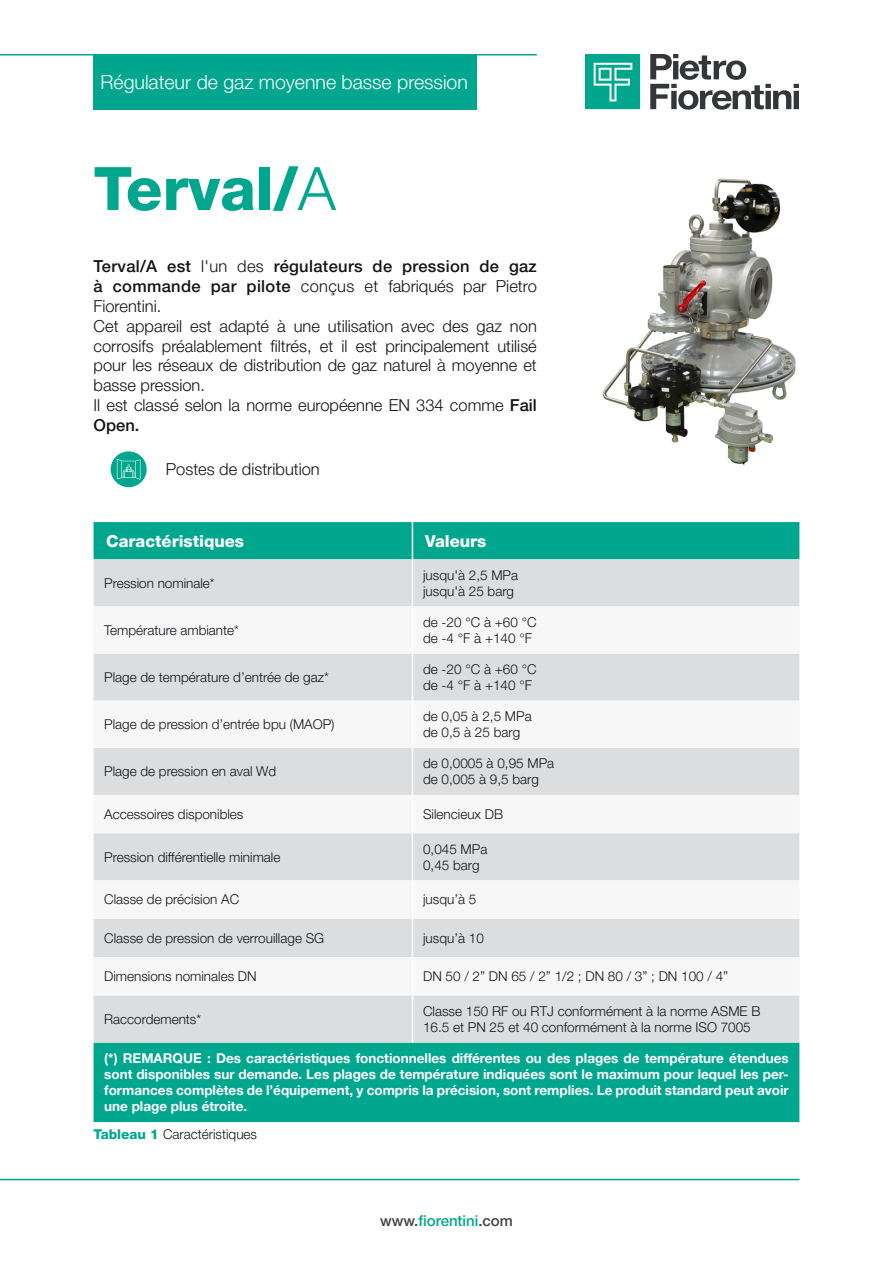
<style>
.page{position:relative;width:893px;height:1263px;background:#fff}
.page>*{position:absolute;margin:0;border:0;box-sizing:border-box;transform-origin:0 0}
.Titolo_Capitolo{font:800 60px "Helvetica Neue LT Pro";color:#00a78e}
.t1{font:300 19.5px "Helvetica Neue LT Pro";color:#fff}
.Testo{font:300 16.5px/19.8px "Helvetica Neue LT Pro";color:#121418;text-align:justify}
.Testo-2{font:500 16.5px/19.8px "Helvetica Neue LT Pro";letter-spacing:.02em;color:#121418;text-align:justify}
.titoli_tabella_bianc{font:800 16.5px "Helvetica Neue LT Pro";color:#fff}
.titoletto_technische{font:500 15px "Helvetica Neue LT Pro";color:#00a78e}
.testo_tabella{font:300 13.5px/16.2px "Helvetica Neue LT Pro";color:#121418}
.testo_tabella-2{font:700 13.5px/16.2px "Helvetica Neue LT Pro";color:#fff;text-align:justify}
.s1{font-weight:300}
.s2{font-weight:500}
.s3{font-weight:800;color:#00a78e}
.s4{color:#414243}
</style>
<div class="page">
<hr style="left:0;top:54px;width:537px;height:2px;background:#00a78e">
<hr style="left:0;top:1179px;width:799px;height:1px;background:#00a78e">
<div style="left:94px;top:55px;width:383px;height:55px;background:#00a78e"></div>
<svg style="left:650px;top:54px;width:149px;height:56px"></svg>
<svg style="left:585px;top:54px;width:55px;height:55px;background:#25b39e"></svg>
<div style="left:94px;top:522px;width:705px;height:600px;background:#00a78e"></div>
<div style="left:94px;top:559px;width:705px;height:483px;background:#dcdddf"></div>
<svg style="left:94px;top:606px;width:705px;height:389px"></svg>
<hr style="left:412px;top:606px;width:1px;height:47px;background:#fff">
<hr style="left:412px;top:653px;width:1px;height:48px;background:#fff">
<hr style="left:412px;top:701px;width:1px;height:47px;background:#fff">
<hr style="left:412px;top:748px;width:1px;height:47px;background:#fff">
<hr style="left:412px;top:795px;width:1px;height:38px;background:#fff">
<hr style="left:412px;top:833px;width:1px;height:47px;background:#fff">
<hr style="left:412px;top:880px;width:1px;height:39px;background:#fff">
<hr style="left:412px;top:919px;width:1px;height:38px;background:#fff">
<hr style="left:412px;top:957px;width:1px;height:38px;background:#fff">
<hr style="left:412px;top:995px;width:1px;height:47px;background:#fff">
<hr style="left:412px;top:559px;width:1px;height:47px;background:#fff">
<hr style="left:412px;top:522px;width:1px;height:37px;background:#fff">
<img style="left:602px;top:178px;width:194px;height:287px">
<svg style="left:111px;top:451px;width:36px;height:36px"></svg>
<svg style="left:117px;top:459px;width:23px;height:21px"></svg>
<h2 class="t1" style="left:101px;top:70px;width:369px">Régulateur de gaz moyenne basse pression</h2>
<p class="Titolo_Capitolo" style="left:94px;top:153px;width:244px">Terval/<span class="s1">A</span></p>
<p class="Testo-2" style="left:94px;top:256px;width:445px">Terval/A est <span class="s1">l'un des</span> régulateurs de pression de gaz à commande par pilote <span class="s1">conçus et fabriqués par Pietro Fiorentini.</span></p>
<p class="Testo" style="left:94px;top:316px;width:445px">Cet appareil est adapté à une utilisation avec des gaz non corrosifs préalablement filtrés, et il est principalement utilisé pour les réseaux de distribution de gaz naturel à moyenne et basse pression.</p>
<p class="Testo" style="left:94px;top:395px;width:445px">Il est classé selon la norme européenne EN 334 comme <span class="s2">Fail<br>Open.</span></p>
<p class="Testo" style="left:166px;top:459px;width:155px">Postes de distribution</p>
<p class="titoli_tabella_bianc" style="left:106px;top:531px;width:139px">Caractéristiques</p>
<p class="titoli_tabella_bianc" style="left:425px;top:531px;width:63px">Valeurs</p>
<p class="testo_tabella" style="left:104px;top:574px;width:112px">Pression nominale*</p>
<p class="testo_tabella" style="left:423px;top:566px;width:97px">jusqu'à 2,5 MPa</p>
<p class="testo_tabella" style="left:423px;top:583px;width:93px">jusqu'à 25 barg</p>
<p class="testo_tabella" style="left:104px;top:622px;width:136px">Température ambiante*</p>
<p class="testo_tabella" style="left:104px;top:669px;width:226px">Plage de température d’entrée de gaz*</p>
<p class="testo_tabella" style="left:104px;top:716px;width:232px">Plage de pression d’entrée bpu (MAOP)</p>
<p class="testo_tabella" style="left:104px;top:763px;width:174px">Plage de pression en aval Wd</p>
<p class="testo_tabella" style="left:423px;top:613px;width:115px">de -20 °C à +60 °C</p>
<p class="testo_tabella" style="left:423px;top:630px;width:110px">de -4 °F à +140 °F</p>
<p class="testo_tabella" style="left:423px;top:661px;width:115px">de -20 °C à +60 °C</p>
<p class="testo_tabella" style="left:423px;top:677px;width:110px">de -4 °F à +140 °F</p>
<p class="testo_tabella" style="left:423px;top:708px;width:110px">de 0,05 à 2,5 MPa</p>
<p class="testo_tabella" style="left:423px;top:724px;width:99px">de 0,5 à 25 barg</p>
<p class="testo_tabella" style="left:423px;top:755px;width:133px">de 0,0005 à 0,95 MPa</p>
<p class="testo_tabella" style="left:423px;top:771px;width:117px">de 0,005 à 9,5 barg</p>
<p class="testo_tabella" style="left:104px;top:806px;width:141px">Accessoires disponibles</p>
<p class="testo_tabella" style="left:423px;top:806px;width:82px">Silencieux DB</p>
<p class="testo_tabella" style="left:104px;top:848px;width:178px">Pression différentielle minimale</p>
<p class="testo_tabella" style="left:423px;top:840px;width:66px">0,045 MPa</p>
<p class="testo_tabella" style="left:423px;top:856px;width:58px">0,45 barg</p>
<p class="testo_tabella" style="left:104px;top:891px;width:137px">Classe de précision AC</p>
<p class="testo_tabella" style="left:423px;top:891px;width:55px">jusqu’à 5</p>
<p class="testo_tabella" style="left:104px;top:929px;width:222px">Classe de pression de verrouillage SG</p>
<p class="testo_tabella" style="left:423px;top:929px;width:62px">jusqu’à 10</p>
<p class="testo_tabella" style="left:104px;top:968px;width:154px">Dimensions nominales DN</p>
<p class="testo_tabella" style="left:423px;top:968px;width:307px">DN 50 / 2” DN 65 / 2” 1/2 ; DN 80 / 3” ; DN 100 / 4”</p>
<p class="testo_tabella" style="left:104px;top:1011px;width:99px">Raccordements*</p>
<p class="testo_tabella" style="left:423px;top:1002px;width:339px">Classe 150 RF ou RTJ conformément à la norme ASME B<br>16.5 et PN 25 et 40 conformément à la norme ISO 7005</p>
<p class="testo_tabella-2" style="left:104px;top:1050px;width:686px">(*) REMARQUE : Des caractéristiques fonctionnelles différentes ou des plages de température étendues sont disponibles sur demande. Les plages de température indiquées sont le maximum pour lequel les per&shy;formances complètes de l’équipement, y compris la précision, sont remplies. Le produit standard peut avoir une plage plus étroite.</p>
<p class="testo_tabella" style="left:94px;top:1126px;width:165px"><span class="s3">Tableau 1</span> Caractéristiques</p>
<p class="titoletto_technische" style="left:380px;top:1211px;width:134px"><span class="s4">www.</span>fiorentini<span class="s4">.com</span></p>
</div>
